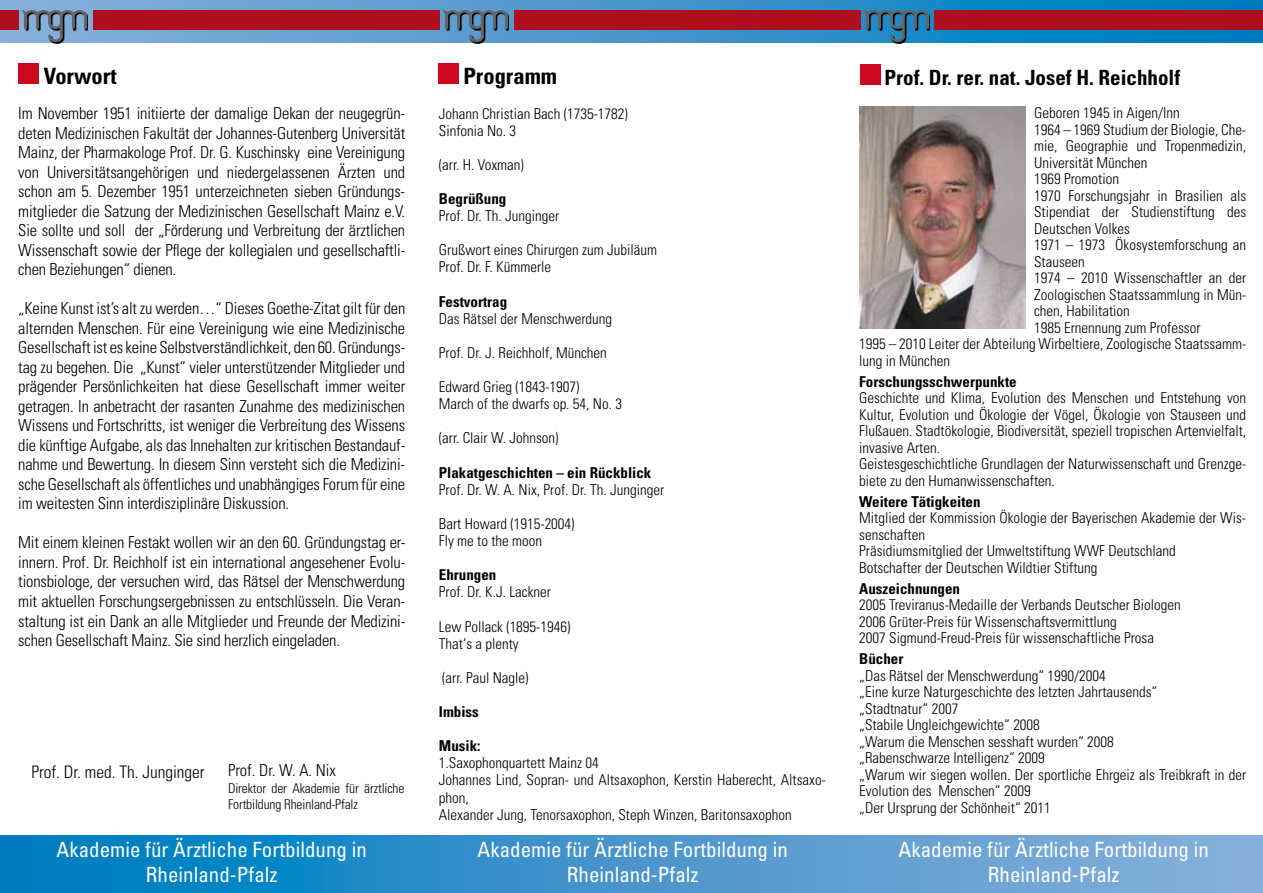
<style>
.page{position:relative;width:1263px;height:893px;background:#fff}
.page>*{position:absolute;margin:0;border:0;box-sizing:border-box;transform-origin:0 0}
.t1{font:700 condensed 22.5px "Univers";color:#000}
.t2{font:condensed 21px/25.2px "Univers";color:#fff;text-align:center}
.t3{font:700 condensed 21px "Univers";color:#000}
.t4{font:300 condensed 17.25px "Univers";color:#000}
.t5{font:300 condensed 16.5px/19.5px "Univers";letter-spacing:-.01em;color:#000;text-align:justify}
.t6{font:300 condensed 15px/16.5px "Univers";color:#000}
.t7{font:700 condensed 15px "Univers";color:#000}
.t8{font:300 condensed 13.5px/16.2px "Univers";letter-spacing:-.01em;color:#000}
</style>
<div class="page">
<svg style="left:0;top:0;width:1263px;height:42px;background:#458fc4"></svg>
<div style="left:0;top:11px;width:18px;height:19px;background:#af101f"></div>
<div style="left:93px;top:11px;width:346px;height:19px;background:#af101f"></div>
<div style="left:514px;top:11px;width:346px;height:19px;background:#af101f"></div>
<div style="left:935px;top:11px;width:328px;height:19px;background:#af101f"></div>
<svg style="left:23px;top:11px;width:65px;height:32px"></svg>
<img style="left:22px;top:11px;width:64px;height:31px">
<svg style="left:443px;top:11px;width:66px;height:32px"></svg>
<img style="left:443px;top:11px;width:64px;height:31px">
<svg style="left:864px;top:11px;width:66px;height:32px"></svg>
<img style="left:864px;top:11px;width:64px;height:31px">
<svg style="left:0;top:836px;width:1263px;height:57px;background:#4195cc"></svg>
<div style="left:18px;top:64px;width:21px;height:20px;background:#cd071e"></div>
<div style="left:438px;top:64px;width:20px;height:20px;background:#cd071e"></div>
<svg style="left:427px;top:851px;width:6px;height:5px"></svg>
<div style="left:860px;top:64px;width:20px;height:21px;background:#cd071e"></div>
<img style="left:859px;top:106px;width:167px;height:223px">
<h1 class="t1" style="left:44px;top:62px;width:74px">Vorwort</h1>
<h1 class="t1" style="left:463px;top:62px;width:95px">Programm</h1>
<p class="t5" style="left:18px;top:104px;width:388px">Im November 1951 initiierte der damalige Dekan der neugegrün&shy;deten Medizinischen Fakultät der Johannes-Gutenberg Universität Mainz, der Pharmakologe Prof. Dr. G. Kuschinsky eine Vereinigung von Universitätsangehörigen und niedergelassenen Ärzten und schon am 5. Dezember 1951 unterzeichneten sieben Gründungs&shy;mitglieder die Satzung der Medizinischen Gesellschaft Mainz e.V.<br>Sie sollte und soll der „Förderung und Verbreitung der ärztlichen Wissenschaft sowie der Pflege der kollegialen und gesellschaftli&shy;chen Beziehungen“ dienen.</p>
<p class="t5" style="left:18px;top:299px;width:388px">„Keine Kunst ist’s alt zu werden…“ Dieses Goethe-Zitat gilt für den alternden Menschen. Für eine Vereinigung wie eine Medizinische Gesellschaft ist es keine Selbstverständlichkeit, den 60. Gründungs&shy;tag zu begehen. Die „Kunst“ vieler unterstützender Mitglieder und prägender Persönlichkeiten hat diese Gesellschaft immer weiter getragen. In anbetracht der rasanten Zunahme des medizinischen Wissens und Fortschritts, ist weniger die Verbreitung des Wissens die künftige Aufgabe, als das Innehalten zur kritischen Bestandauf&shy;nahme und Bewertung. In diesem Sinn versteht sich die Medizini&shy;sche Gesellschaft als öffentliches und unabhängiges Forum für eine im weitesten Sinn interdisziplinäre Diskussion.</p>
<p class="t5" style="left:18px;top:533px;width:388px">Mit einem kleinen Festakt wollen wir an den 60. Gründungstag er&shy;innern. Prof. Dr. Reichholf ist ein international angesehener Evolu&shy;tionsbiologe, der versuchen wird, das Rätsel der Menschwerdung mit aktuellen Forschungsergebnissen zu entschlüsseln. Die Veran&shy;staltung ist ein Dank an alle Mitglieder und Freunde der Medizini&shy;schen Gesellschaft Mainz. Sie sind herzlich eingeladen.</p>
<p class="t4" style="left:31px;top:761px;width:175px">Prof. Dr. med. Th. Junginger</p>
<p class="t5" style="left:228px;top:761px;width:109px">Prof. Dr. W. A. Nix</p>
<p class="t8" style="left:228px;top:780px;width:178px">Direktor der Akademie für ärztliche<br>Fortbildung Rheinland-Pfalz</p>
<h2 class="t2" style="left:57px;top:836px;width:312px">Akademie für Ärztliche Fortbildung in<br>Rheinland-Pfalz</h2>
<p class="t6" style="left:439px;top:105px;width:191px;line-height:17.1px">Johann Christian Bach (1735-1782)<br>Sinfonia No. 3</p>
<p class="t6" style="left:439px;top:156px;width:87px">(arr. H. Voxman)</p>
<p class="t7" style="left:439px;top:189px;width:69px">Begrüßung</p>
<p class="t6" style="left:439px;top:208px;width:122px">Prof. Dr. Th. Junginger</p>
<p class="t6" style="left:439px;top:241px;width:220px;line-height:17.1px">Grußwort eines Chirurgen zum Jubiläum<br>Prof. Dr. F. Kümmerle</p>
<p class="t7" style="left:439px;top:292px;width:70px">Festvortrag</p>
<p class="t6" style="left:439px;top:310px;width:175px">Das Rätsel der Menschwerdung</p>
<p class="t6" style="left:439px;top:344px;width:170px">Prof. Dr. J. Reichholf, München</p>
<p class="t6" style="left:439px;top:378px;width:185px;line-height:17.1px">Edward Grieg (1843-1907)<br>March of the dwarfs op. 54, No. 3</p>
<p class="t6" style="left:439px;top:430px;width:121px">(arr. Clair W. Johnson)</p>
<p class="t7" style="left:439px;top:463px;width:214px">Plakatgeschichten – ein Rückblick</p>
<p class="t6" style="left:439px;top:481px;width:227px">Prof. Dr. W. A. Nix, Prof. Dr. Th. Junginger</p>
<p class="t6" style="left:439px;top:515px;width:137px;line-height:17.1px">Bart Howard (1915-2004)<br>Fly me to the moon</p>
<p class="t7" style="left:439px;top:566px;width:59px">Ehrungen</p>
<p class="t6" style="left:439px;top:584px;width:114px">Prof. Dr. K.J. Lackner</p>
<p class="t6" style="left:439px;top:618px;width:133px;line-height:17.1px">Lew Pollack (1895-1946)<br>That‘s a plenty</p>
<p class="t6" style="left:442px;top:669px;width:88px">(arr. Paul Nagle)</p>
<p class="t7" style="left:439px;top:702px;width:41px">Imbiss</p>
<p class="t7" style="left:439px;top:737px;width:43px">Musik:</p>
<p class="t6" style="left:439px;top:754px;width:388px;line-height:17.1px">1.Saxophonquartett Mainz 04<br>Johannes Lind, Sopran- und Altsaxophon, Kerstin Haberecht, Altsaxo&shy;phon,<br>Alexander Jung, Tenorsaxophon, Steph Winzen, Baritonsaxophon</p>
<h2 class="t2" style="left:478px;top:836px;width:312px">Akademie für Ärztliche Fortbildung in<br>Rheinland-Pfalz</h2>
<h2 class="t3" style="left:884px;top:64px;width:297px">Prof. Dr. rer. nat. Josef H. Reichholf</h2>
<p class="t6" style="left:1034px;top:105px;width:147px">Geboren 1945 in Aigen/Inn</p>
<p class="t6" style="left:1034px;top:121px;width:214px">1964 – 1969 Studium der Biologie, Che-</p>
<p class="t6" style="left:1034px;top:138px;width:214px">mie, Geographie und Tropenmedizin,</p>
<p class="t6" style="left:1034px;top:154px;width:115px">Universität München</p>
<p class="t6" style="left:1034px;top:171px;width:86px">1969 Promotion</p>
<p class="t6" style="left:1034px;top:187px;width:214px">1970 Forschungsjahr in Brasilien als</p>
<p class="t6" style="left:1034px;top:204px;width:214px">Stipendiat der Studienstiftung des</p>
<p class="t6" style="left:1034px;top:220px;width:98px">Deutschen Volkes</p>
<p class="t6" style="left:1034px;top:237px;width:214px">1971 – 1973 Ökosystemforschung an</p>
<p class="t6" style="left:1034px;top:253px;width:52px">Stauseen</p>
<p class="t6" style="left:1034px;top:270px;width:214px">1974 – 2010 Wissenschaftler an der</p>
<p class="t6" style="left:1034px;top:286px;width:214px">Zoologischen Staatssammlung in Mün-</p>
<p class="t6" style="left:1034px;top:303px;width:97px">chen, Habilitation</p>
<p class="t6" style="left:1034px;top:319px;width:168px">1985 Ernennung zum Professor</p>
<p class="t6" style="left:859px;top:336px;width:388px">1995 – 2010 Leiter der Abteilung Wirbeltiere, Zoologische Staatssamm-</p>
<p class="t6" style="left:859px;top:352px;width:92px">lung in München</p>
<p class="t7" style="left:859px;top:372px;width:159px">Forschungsschwerpunkte</p>
<p class="t6" style="left:859px;top:390px;width:388px">Geschichte und Klima, Evolution des Menschen und Entstehung von Kultur, Evolution und Ökologie der Vögel, Ökologie von Stauseen und Flußauen. Stadtökologie, Biodiversität, speziell tropischen Artenvielfalt, invasive Arten.<br>Geistesgeschichtliche Grundlagen der Naturwissenschaft und Grenzge&shy;biete zu den Humanwissenschaften.</p>
<p class="t7" style="left:859px;top:492px;width:123px">Weitere Tätigkeiten</p>
<p class="t6" style="left:859px;top:510px;width:388px">Mitglied der Kommission Ökologie der Bayerischen Akademie der Wis&shy;senschaften<br>Präsidiumsmitglied der Umweltstiftung WWF Deutschland<br>Botschafter der Deutschen Wildtier Stiftung</p>
<p class="t7" style="left:859px;top:579px;width:102px">Auszeichnungen</p>
<p class="t6" style="left:859px;top:597px;width:323px">2005 Treviranus-Medaille der Verbands Deutscher Biologen<br>2006 Grüter-Preis für Wissenschaftsvermittlung<br>2007 Sigmund-Freud-Preis für wissenschaftliche Prosa</p>
<p class="t7" style="left:859px;top:650px;width:46px">Bücher</p>
<p class="t6" style="left:859px;top:667px;width:388px">„Das Rätsel der Menschwerdung“ 1990/2004<br>„Eine kurze Naturgeschichte des letzten Jahrtausends“<br>„Stadtnatur“ 2007<br>„Stabile Ungleichgewichte“ 2008<br>„Warum die Menschen sesshaft wurden“ 2008<br>„Rabenschwarze Intelligenz“ 2009<br>„Warum wir siegen wollen. Der sportliche Ehrgeiz als Treibkraft in der Evolution des Menschen“ 2009<br>„Der Ursprung der Schönheit“ 2011</p>
<h2 class="t2" style="left:899px;top:836px;width:312px">Akademie für Ärztliche Fortbildung in<br>Rheinland-Pfalz</h2>
</div>
